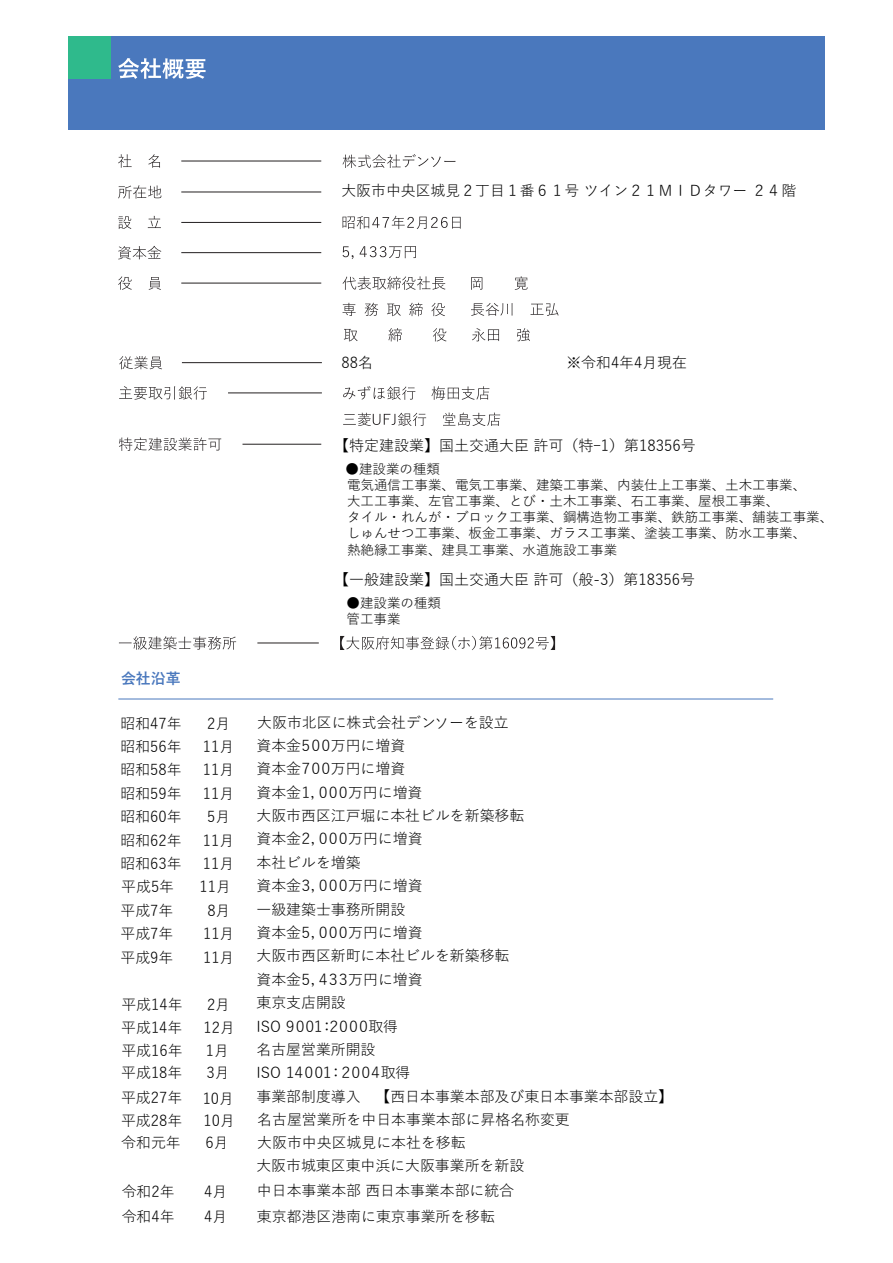
<style>
.page{position:relative;width:893px;height:1263px;background:#fff}
.page>*{position:absolute;margin:0;border:0;box-sizing:border-box;transform-origin:0 0}
.t1{font:15px "Yu Gothic";color:#000}
.t2{font:14.85px/23.4px "Yu Gothic";color:#000}
.t3{font:700 14.85px "Yu Gothic";color:#4a78bd}
.t4{font:13.5px/16.2px "Yu Gothic";color:#000}
</style>
<div class="page">
<div style="left:68px;top:36px;width:757px;height:94px;background:#4a78bd"></div>
<svg style="left:118px;top:58px;width:88px;height:21px"></svg>
<div style="left:68px;top:36px;width:43px;height:43px;background:#2fba8c"></div>
<svg style="left:118px;top:154px;width:14px;height:14px"></svg>
<svg style="left:148px;top:154px;width:12px;height:14px"></svg>
<svg style="left:343px;top:154px;width:112px;height:14px"></svg>
<svg style="left:118px;top:185px;width:43px;height:14px"></svg>
<svg style="left:118px;top:216px;width:13px;height:13px"></svg>
<svg style="left:148px;top:216px;width:13px;height:12px"></svg>
<svg style="left:343px;top:216px;width:118px;height:13px"></svg>
<svg style="left:118px;top:246px;width:43px;height:13px"></svg>
<svg style="left:343px;top:246px;width:11px;height:13px"></svg>
<svg style="left:360px;top:246px;width:56px;height:12px"></svg>
<svg style="left:118px;top:276px;width:14px;height:14px"></svg>
<svg style="left:149px;top:277px;width:12px;height:13px"></svg>
<svg style="left:119px;top:356px;width:43px;height:13px"></svg>
<svg style="left:119px;top:386px;width:88px;height:14px"></svg>
<svg style="left:343px;top:276px;width:102px;height:14px"></svg>
<svg style="left:471px;top:277px;width:11px;height:13px"></svg>
<svg style="left:515px;top:276px;width:13px;height:14px"></svg>
<svg style="left:343px;top:303px;width:13px;height:13px"></svg>
<svg style="left:365px;top:303px;width:13px;height:13px"></svg>
<svg style="left:387px;top:304px;width:14px;height:12px"></svg>
<svg style="left:409px;top:303px;width:13px;height:13px"></svg>
<svg style="left:431px;top:303px;width:14px;height:13px"></svg>
<svg style="left:471px;top:303px;width:42px;height:13px"></svg>
<svg style="left:531px;top:303px;width:28px;height:13px"></svg>
<svg style="left:343px;top:386px;width:72px;height:14px"></svg>
<svg style="left:431px;top:386px;width:58px;height:14px"></svg>
<svg style="left:343px;top:413px;width:83px;height:13px"></svg>
<svg style="left:443px;top:412px;width:57px;height:14px"></svg>
<svg style="left:119px;top:437px;width:102px;height:14px"></svg>
<svg style="left:119px;top:636px;width:117px;height:14px"></svg>
<svg style="left:340px;top:636px;width:215px;height:14px"></svg>
<hr style="left:181px;top:161px;width:140px;height:1px;background:#231f20">
<hr style="left:181px;top:192px;width:140px;height:1px;background:#231f20">
<hr style="left:181px;top:222px;width:140px;height:1px;background:#231f20">
<hr style="left:181px;top:252px;width:140px;height:1px;background:#231f20">
<hr style="left:181px;top:283px;width:140px;height:1px;background:#231f20">
<hr style="left:182px;top:362px;width:140px;height:1px;background:#231f20">
<hr style="left:257px;top:643px;width:62px;height:1px;background:#231f20">
<hr style="left:242px;top:444px;width:79px;height:1px;background:#231f20">
<hr style="left:228px;top:393px;width:94px;height:1px;background:#231f20">
<hr style="left:118px;top:699px;width:655px;height:1px;background:#4a78bd">
<svg style="left:344px;top:329px;width:14px;height:12px"></svg>
<svg style="left:388px;top:328px;width:14px;height:13px"></svg>
<svg style="left:433px;top:328px;width:13px;height:13px"></svg>
<svg style="left:472px;top:328px;width:27px;height:13px"></svg>
<svg style="left:517px;top:328px;width:13px;height:13px"></svg>
<p class="t2" style="left:341px;top:177px;width:456px">大阪市中央区城見２丁目１番６１号 ツイン２１ＭＩＤタワー ２４階</p>
<p class="t2" style="left:342px;top:349px;width:33px">88名</p>
<p class="t2" style="left:566px;top:349px;width:122px">※令和4年4月現在</p>
<p class="t1" style="left:334px;top:431px;width:363px">【特定建設業】国土交通大臣 許可（特ｰ1）第18356号</p>
<p class="t4" style="left:346px;top:459px;width:489px">●建設業の種類<br>電気通信工事業、電気工事業、建築工事業、内装仕上工事業、土木工事業、<br>大工工事業、左官工事業、とび・土木工事業、石工事業、屋根工事業、<br>タイル・れんが・ブロック工事業、鋼構造物工事業、鉄筋工事業、舗装工事業、しゅんせつ工事業、板金工事業、ガラス工事業、塗装工事業、防水工事業、<br>熱絶縁工事業、建具工事業、水道施設工事業</p>
<p class="t3" style="left:121px;top:670px;width:61px">会社沿革</p>
<p class="t2" style="left:120px;top:710px;width:63px">昭和47年</p>
<p class="t2" style="left:207px;top:710px;width:25px">2月</p>
<p class="t2" style="left:120px;top:733px;width:63px">昭和56年</p>
<p class="t2" style="left:203px;top:733px;width:33px">11月</p>
<p class="t2" style="left:120px;top:756px;width:63px">昭和58年</p>
<p class="t2" style="left:203px;top:756px;width:33px">11月</p>
<p class="t2" style="left:120px;top:780px;width:63px">昭和59年</p>
<p class="t2" style="left:203px;top:780px;width:33px">11月</p>
<p class="t2" style="left:120px;top:803px;width:63px">昭和60年</p>
<p class="t2" style="left:207px;top:803px;width:25px">5月</p>
<p class="t2" style="left:120px;top:826px;width:63px">昭和62年</p>
<p class="t2" style="left:203px;top:826px;width:33px">11月</p>
<p class="t2" style="left:120px;top:850px;width:63px">昭和63年</p>
<p class="t2" style="left:203px;top:850px;width:33px">11月</p>
<p class="t2" style="left:121px;top:873px;width:54px">平成5年</p>
<p class="t2" style="left:200px;top:873px;width:33px">11月</p>
<p class="t2" style="left:120px;top:897px;width:54px">平成7年</p>
<p class="t2" style="left:207px;top:897px;width:25px">8月</p>
<p class="t2" style="left:120px;top:920px;width:54px">平成7年</p>
<p class="t2" style="left:203px;top:920px;width:33px">11月</p>
<p class="t2" style="left:120px;top:943px;width:54px">平成9年</p>
<p class="t2" style="left:203px;top:943px;width:33px">11月</p>
<p class="t2" style="left:121px;top:991px;width:63px">平成14年</p>
<p class="t2" style="left:207px;top:991px;width:25px">2月</p>
<p class="t2" style="left:121px;top:1013px;width:63px">平成14年</p>
<p class="t2" style="left:204px;top:1014px;width:33px">12月</p>
<p class="t2" style="left:121px;top:1037px;width:63px">平成16年</p>
<p class="t2" style="left:206px;top:1037px;width:25px">1月</p>
<p class="t2" style="left:121px;top:1059px;width:63px">平成18年</p>
<p class="t2" style="left:206px;top:1059px;width:25px">3月</p>
<p class="t2" style="left:121px;top:1084px;width:63px">平成27年</p>
<p class="t2" style="left:203px;top:1085px;width:33px">10月</p>
<p class="t2" style="left:121px;top:1106px;width:63px">平成28年</p>
<p class="t2" style="left:204px;top:1106px;width:33px">10月</p>
<p class="t2" style="left:121px;top:1129px;width:61px">令和元年</p>
<p class="t2" style="left:205px;top:1129px;width:25px">6月</p>
<p class="t1" style="left:334px;top:566px;width:362px">【一般建設業】国土交通大臣 許可（般-3）第18356号</p>
<p class="t4" style="left:347px;top:593px;width:96px">●建設業の種類管工事業</p>
<p class="t2" style="left:256px;top:708px;width:418px">大阪市北区に株式会社デンソーを設立<br>資本金５００万円に増資<br>資本金７００万円に増資<br>資本金１，０００万円に増資<br>大阪市西区江戸堀に本社ビルを新築移転<br>資本金２，０００万円に増資<br>本社ビルを増築<br>資本金３，０００万円に増資<br>一級建築士事務所開設<br>資本金５，０００万円に増資<br>大阪市西区新町に本社ビルを新築移転<br>資本金５，４３３万円に増資<br>東京支店開設<br>ISO ９００１：２０００取得<br>名古屋営業所開設<br>ISO １４００１：２００４取得<br>事業部制度導入　【西日本事業本部及び東日本事業本部設立】名古屋営業所を中日本事業本部に昇格名称変更<br>大阪市中央区城見に本社を移転</p>
<p class="t2" style="left:256px;top:1152px;width:269px">大阪市城東区東中浜に大阪事業所を新設</p>
<p class="t2" style="left:122px;top:1178px;width:54px">令和2年</p>
<p class="t2" style="left:204px;top:1177px;width:311px">4月　 中日本事業本部 西日本事業本部に統合</p>
<p class="t2" style="left:122px;top:1203px;width:54px">令和4年</p>
<p class="t2" style="left:204px;top:1203px;width:307px">4月 　東京都港区港南に東京事業所を移転　</p>
</div>
